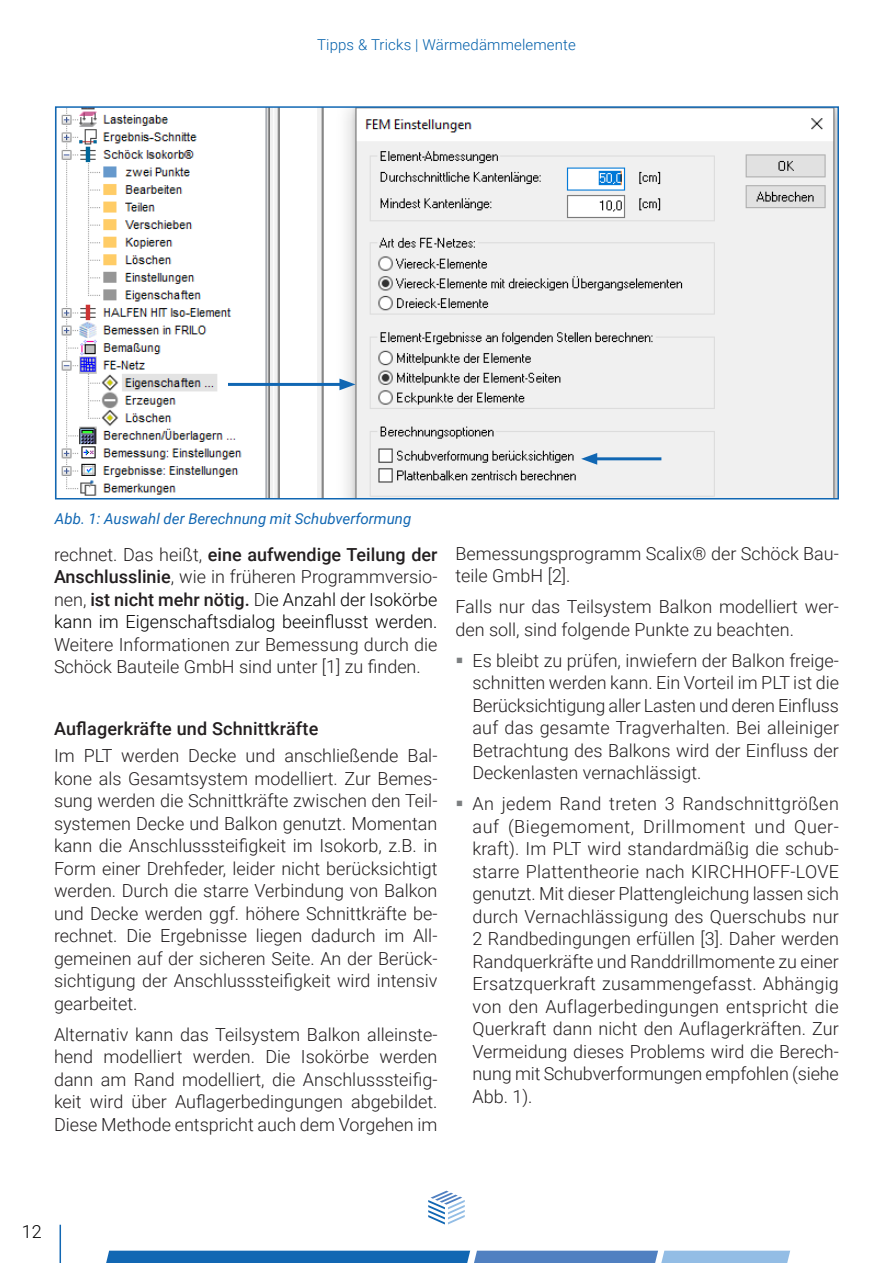
<style>
.page{position:relative;width:893px;height:1263px;background:#fff}
.page>*{position:absolute;margin:0;border:0;box-sizing:border-box;transform-origin:0 0}
.t1{font:300 18px/22.5px "Roboto";color:#231f20;text-align:justify}
.t2{font:300 18px/22.5px "Roboto";color:#000;text-align:justify}
.t3{font:500 18px "Roboto";letter-spacing:.01em;color:#231f20}
.t4{font:italic 15px "Roboto";color:#1167b3}
.t5{font:300 15px "Roboto";letter-spacing:.01em;color:#005faa}
.s1{color:#231f20}
.s2{font-weight:500;color:#231f20}
</style>
<div class="page">
<svg style="left:106px;top:1251px;width:684px;height:12px;background:#3f80c1"></svg>
<svg style="left:428px;top:1191px;width:37px;height:33px"></svg>
<hr style="left:60px;top:1225px;width:1px;height:38px;background:#1167b3">
<img style="left:61px;top:109px;width:775px;height:387px">
<div style="left:55px;top:106px;width:784px;height:393px;border:2px solid #1167b3"></div>
<hr style="left:228px;top:383px;width:117px;height:3px;background:#1167b3">
<svg style="left:339px;top:379px;width:17px;height:11px"></svg>
<hr style="left:591px;top:457px;width:70px;height:3px;background:#1167b3">
<svg style="left:581px;top:453px;width:16px;height:12px"></svg>
<p class="t5" style="left:317px;top:34px;width:260px">Tipps &amp; Tricks | Wärmedämmelemente</p>
<p class="t4" style="left:55px;top:508px;width:358px">Abb. 1: Auswahl der Berechnung mit Schubverformung</p>
<p class="t2" style="left:54px;top:542px;width:385px"><span class="s1">rechnet. Das heißt,</span> <span class="s2">eine aufwendige Teilung der Anschlusslinie</span><span class="s1">, wie in früheren Programmversio&shy;nen,</span> <span class="s2">ist nicht mehr nötig.</span> <span class="s1">D</span>ie Anzahl der Isokörbe kann im Eigenschaftsdialog beeinflusst werden.</p>
<p class="t1" style="left:54px;top:632px;width:385px">Weitere Informationen zur Bemessung durch die<br>Schöck Bauteile GmbH sind unter [1] zu finden.</p>
<p class="t3" style="left:54px;top:716px;width:266px">Auflagerkräfte und Schnittkräfte</p>
<p class="t1" style="left:54px;top:744px;width:385px">Im PLT werden Decke und anschließende Bal&shy;kone als Gesamtsystem modelliert. Zur Bemes&shy;sung werden die Schnittkräfte zwischen den Teil&shy;systemen Decke und Balkon genutzt. Momentan kann die Anschlusssteifigkeit im Isokorb, z.B. in Form einer Drehfeder, leider nicht berücksichtigt werden. Durch die starre Verbindung von Balkon und Decke werden ggf. höhere Schnittkräfte be&shy;rechnet. Die Ergebnisse liegen dadurch im All&shy;gemeinen auf der sicheren Seite. An der Berück&shy;sichtigung der Anschlusssteifigkeit wird intensiv gearbeitet.</p>
<p class="t1" style="left:54px;top:1022px;width:385px">Alternativ kann das Teilsystem Balkon alleinste&shy;hend modelliert werden. Die Isokörbe werden dann am Rand modelliert, die Anschlusssteifig&shy;keit wird über Auflagerbedingungen abgebildet.<br>Diese Methode entspricht auch dem Vorgehen im</p>
<p class="t1" style="left:455px;top:541px;width:385px">Bemessungsprogramm Scalix® der Schöck Bau&shy;teile GmbH [2].</p>
<p class="t1" style="left:455px;top:595px;width:385px">Falls nur das Teilsystem Balkon modelliert wer&shy;den soll, sind folgende Punkte zu beachten.</p>
<p class="t1" style="left:472px;top:648px;width:368px">Es bleibt zu prüfen, inwiefern der Balkon freige&shy;schnitten werden kann. Ein Vorteil im PLT ist die Berücksichtigung aller Lasten und deren Einfluss auf das gesamte Tragverhalten. Bei alleiniger Betrachtung des Balkons wird der Einfluss der Deckenlasten vernachlässigt.</p>
<p class="t1" style="left:472px;top:792px;width:368px">An jedem Rand treten 3 Randschnittgrößen auf (Biegemoment, Drillmoment und Quer&shy;kraft). Im PLT wird standardmäßig die schub&shy;starre Plattentheorie nach KIRCHHOFF-LOVE genutzt. Mit dieser Plattengleichung lassen sich durch Vernachlässigung des Querschubs nur 2 Randbedingungen erfüllen [3]. Daher werden Randquerkräfte und Randdrillmomente zu einer Ersatzquerkraft zusammengefasst. Abhängig von den Auflagerbedingungen entspricht die Querkraft dann nicht den Auflagerkräften. Zur Vermeidung dieses Problems wird die Berech&shy;nung mit Schubverformungen empfohlen (siehe Abb. 1).</p>
<p class="t2" style="left:22px;top:1220px;width:21px">12</p>
</div>
